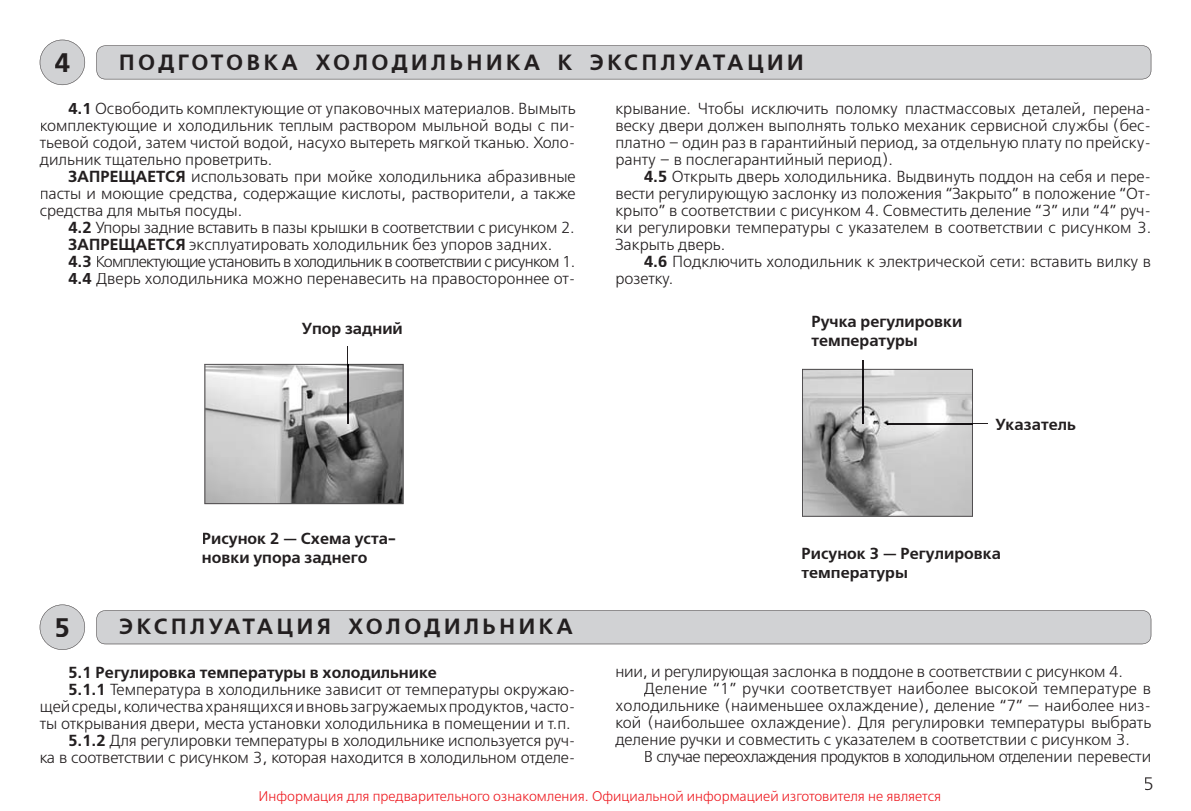
<style>
.page{position:relative;width:1191px;height:811px;background:#fff}
.page>*{position:absolute;margin:0;border:0;box-sizing:border-box;transform-origin:0 0}
.t1{font:26.8px "Free Set Demi Bold C";color:#231f20}
.t2{font:22px "Free Set Demi Bold C";letter-spacing:.165em;color:#231f20}
.t3{font:18px "Free Set Light C";color:#231f20}
.t4{font:16px/17px "Free Set Light C";color:#231f20;text-align:justify}
.t5{font:16px/19.2px "Free Set Demi Bold C";color:#231f20}
.t6{font:16px "Free Set Light C";letter-spacing:-.05em;color:#231f20}
.t7{font:14px "Free Set Light C";color:#ee1d23}
.s1{font-family:"Free Set Demi Bold C"}
</style>
<div class="page">
<div style="left:96px;top:45px;width:1055px;height:34px;background:#d1d2d4"></div>
<svg style="left:40px;top:40px;width:45px;height:45px"></svg>
<svg style="left:204px;top:347px;width:200px;height:157px"></svg>
<div style="left:96px;top:610px;width:1055px;height:34px;background:#d1d2d4"></div>
<svg style="left:40px;top:604px;width:45px;height:46px"></svg>
<svg style="left:802px;top:360px;width:185px;height:157px;background:#c0c0c0"></svg>
<h1 class="t1" style="left:54px;top:47px;width:18px">4</h1>
<h2 class="t2" style="left:119px;top:49px;width:686px">ПОДГОТОВКА ХОЛОДИЛЬНИКА К ЭКСПЛУАТАЦИИ</h2>
<p class="t4" style="left:40px;top:101px;width:537px;text-indent:28px"><span class="s1">4.1</span> Освободить комплектующие от упаковочных материалов. Вымыть комплектующие и холодильник теплым раствором мыльной воды с пи&shy;тьевой содой, затем чистой водой, насухо вытереть мягкой тканью. Холо&shy;дильник тщательно проветрить.</p>
<p class="t4" style="left:40px;top:169px;width:537px;text-indent:28px"><span class="s1">ЗАПРЕЩАЕТСЯ</span> использовать при мойке холодильника абразивные пасты и моющие средства, содержащие кислоты, растворители, а также средства для мытья посуды.</p>
<p class="t4" style="left:68px;top:220px;width:509px;text-align:left"><span class="s1">4.2</span> Упоры задние вставить в пазы крышки в соответствии с рисунком 2.<br><span class="s1">ЗАПРЕЩАЕТСЯ</span> эксплуатировать холодильник без упоров задних.<br><span class="s1">4.3</span> Комплектующие установить в холодильник в соответствии с рисунком 1.<br><span class="s1">4.4</span> Дверь холодильника можно перенавесить на правостороннее от-</p>
<p class="t5" style="left:302px;top:319px;width:103px">Упор задний</p>
<p class="t4" style="left:615px;top:100px;width:537px">крывание. Чтобы исключить поломку пластмассовых деталей, перена&shy;веску двери должен выполнять только механик сервисной службы (бес&shy;платно – один раз в гарантийный период, за отдельную плату по прейску&shy;ранту – в послегарантийный период).</p>
<p class="t4" style="left:615px;top:168px;width:537px;text-indent:28px"><span class="s1">4.5</span> Открыть дверь холодильника. Выдвинуть поддон на себя и пере&shy;вести регулирующую заслонку из положения “Закрыто” в положение “От&shy;крыто” в соответствии с рисунком 4. Совместить деление “3” или “4” руч&shy;ки регулировки температуры с указателем в соответствии с рисунком 3.<br>Закрыть дверь.</p>
<p class="t4" style="left:615px;top:253px;width:537px;text-indent:28px"><span class="s1">4.6</span> Подключить холодильник к электрической сети: вставить вилку в розетку.</p>
<p class="t5" style="left:811px;top:312px;width:152px">Ручка регулировки температуры</p>
<p class="t5" style="left:995px;top:415px;width:82px">Указатель</p>
<p class="t5" style="left:202px;top:529px;width:196px">Рисунок 2 — Схема уста&shy;новки упора заднего</p>
<h1 class="t1" style="left:54px;top:612px;width:18px">5</h1>
<h2 class="t2" style="left:119px;top:614px;width:455px">ЭКСПЛУАТАЦИЯ ХОЛОДИЛЬНИКА</h2>
<p class="t5" style="left:68px;top:663px;width:370px">5.1 Регулировка температуры в холодильнике</p>
<p class="t4" style="left:68px;top:681px;width:509px"><span class="s1">5.1.1</span> Температура в холодильнике зависит от температуры окружаю-</p>
<p class="t4" style="left:40px;top:698px;width:537px">щей среды, количества хранящихся и вновь загружаемых продуктов, часто-</p>
<p class="t4" style="left:40px;top:715px;width:532px">ты открывания двери, места установки холодильника в помещении и т.п.</p>
<p class="t4" style="left:68px;top:732px;width:509px"><span class="s1">5.1.2</span> Для регулировки температуры в холодильнике используется руч-</p>
<p class="t4" style="left:40px;top:749px;width:537px">ка в соответствии с рисунком 3, которая находится в холодильном отделе-</p>
<p class="t5" style="left:801px;top:544px;width:201px">Рисунок 3 — Регулировка температуры</p>
<p class="t4" style="left:615px;top:664px;width:509px">нии, и регулирующая заслонка в поддоне в соответствии с рисунком 4.</p>
<p class="t4" style="left:643px;top:681px;width:509px">Деление “1” ручки соответствует наиболее высокой температуре в</p>
<p class="t4" style="left:615px;top:698px;width:537px">холодильнике (наименьшее охлаждение), деление “7” — наиболее низ-</p>
<p class="t4" style="left:615px;top:715px;width:537px">кой (наибольшее охлаждение). Для регулировки температуры выбрать</p>
<p class="t4" style="left:615px;top:732px;width:516px">деление ручки и совместить с указателем в соответствии с рисунком 3.</p>
<p class="t6" style="left:643px;top:748px;width:509px">В случае переохлаждения продуктов в холодильном отделении перевести</p>
<p class="t7" style="left:258px;top:788px;width:684px">Информация для предварительного ознакомления. Официальной информацией изготовителя не является</p>
<p class="t3" style="left:1143px;top:774px;width:13px">5</p>
</div>
